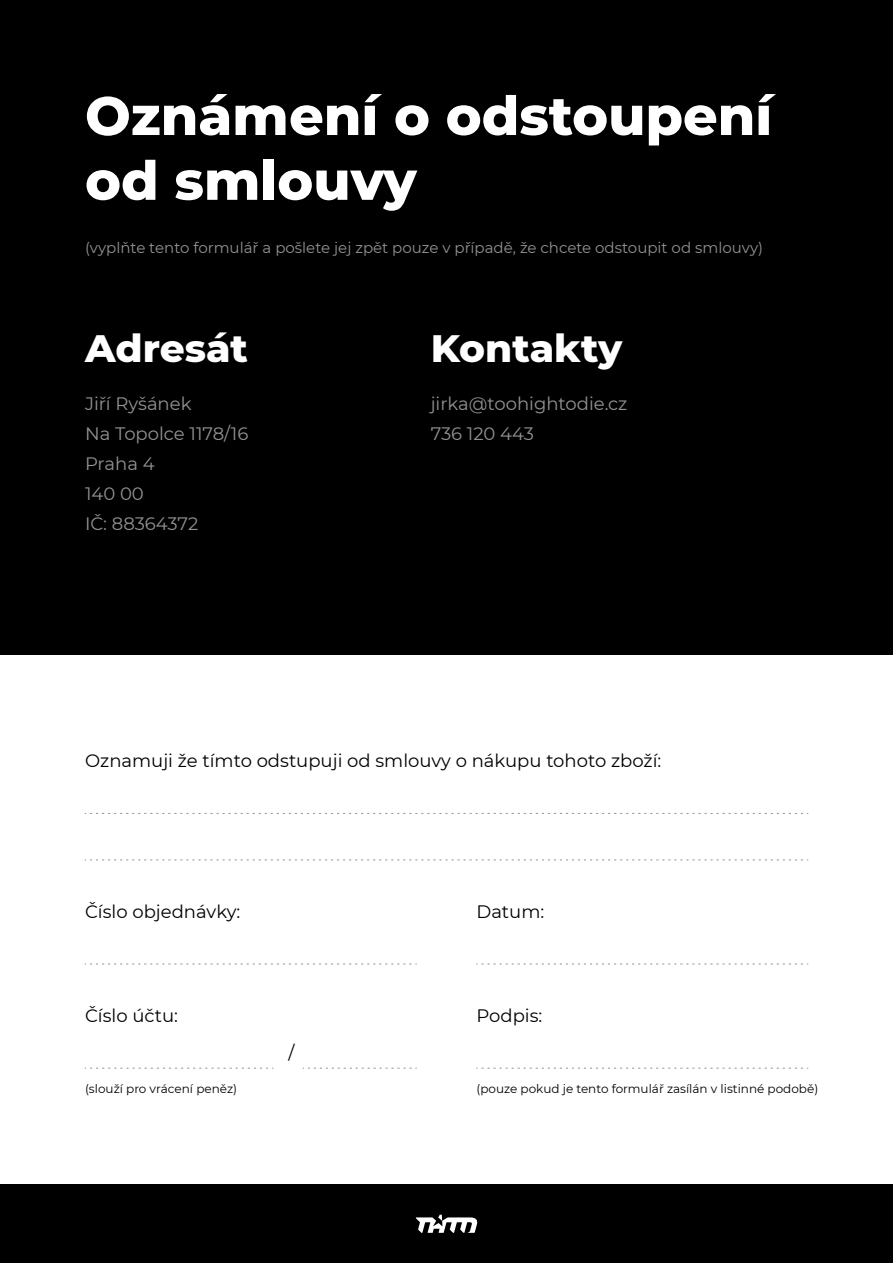
<style>
.page{position:relative;width:893px;height:1263px;background:#fff}
.page>*{position:absolute;margin:0;border:0;box-sizing:border-box;transform-origin:0 0}
.t1{font:800 54px/64.8px "Montserrat";color:#fff}
.t2{font:800 39px "Montserrat";color:#fff}
.t3{font:18px "Montserrat";color:#000}
.t4{font:18px/30px "Montserrat";color:#939393}
.t5{font:15px "Montserrat";color:#939393}
.t6{font:12px "Montserrat";color:#000}
</style>
<div class="page">
<div style="left:0;top:0;width:893px;height:655px;background:#000"></div>
<div style="left:0;top:1184px;width:893px;height:79px;background:#000"></div>
<svg style="left:85px;top:813px;width:723px;height:1px"></svg>
<svg style="left:85px;top:964px;width:332px;height:1px"></svg>
<svg style="left:303px;top:1068px;width:114px;height:1px"></svg>
<svg style="left:85px;top:1068px;width:188px;height:1px"></svg>
<svg style="left:476px;top:964px;width:332px;height:1px"></svg>
<svg style="left:476px;top:1068px;width:332px;height:1px"></svg>
<svg style="left:85px;top:859px;width:723px;height:1px"></svg>
<svg style="left:416px;top:1215px;width:62px;height:18px"></svg>
<h1 class="t1" style="left:85px;top:80px;width:689px">Oznámení o odstoupení od smlouvy</h1>
<p class="t5" style="left:85px;top:238px;width:679px">(vyplňte tento formulář a pošlete jej zpět pouze v případě, že chcete odstoupit od smlouvy)</p>
<h2 class="t2" style="left:85px;top:319px;width:164px">Adresát</h2>
<h2 class="t2" style="left:431px;top:319px;width:193px">Kontakty</h2>
<p class="t4" style="left:85px;top:388px;width:165px">Jiří Ryšánek<br>Na Topolce 1178/16<br>Praha 4<br>140 00<br>IČ: 88364372</p>
<p class="t4" style="left:431px;top:388px;width:198px">jirka@toohightodie.cz<br>736 120 443</p>
<p class="t3" style="left:85px;top:748px;width:578px">Oznamuji že tímto odstupuji od smlouvy o nákupu tohoto zboží:</p>
<p class="t3" style="left:85px;top:899px;width:157px">Číslo objednávky:</p>
<p class="t3" style="left:85px;top:1003px;width:95px">Číslo účtu:</p>
<p class="t3" style="left:289px;top:1040px;width:8px">/</p>
<p class="t3" style="left:476px;top:899px;width:69px">Datum:</p>
<p class="t3" style="left:476px;top:1003px;width:67px">Podpis:</p>
<p class="t6" style="left:85px;top:1080px;width:154px">(slouží pro vrácení peněz)</p>
<p class="t6" style="left:476px;top:1080px;width:343px">(pouze pokud je tento formulář zasílán v listinné podobě)</p>
</div>
